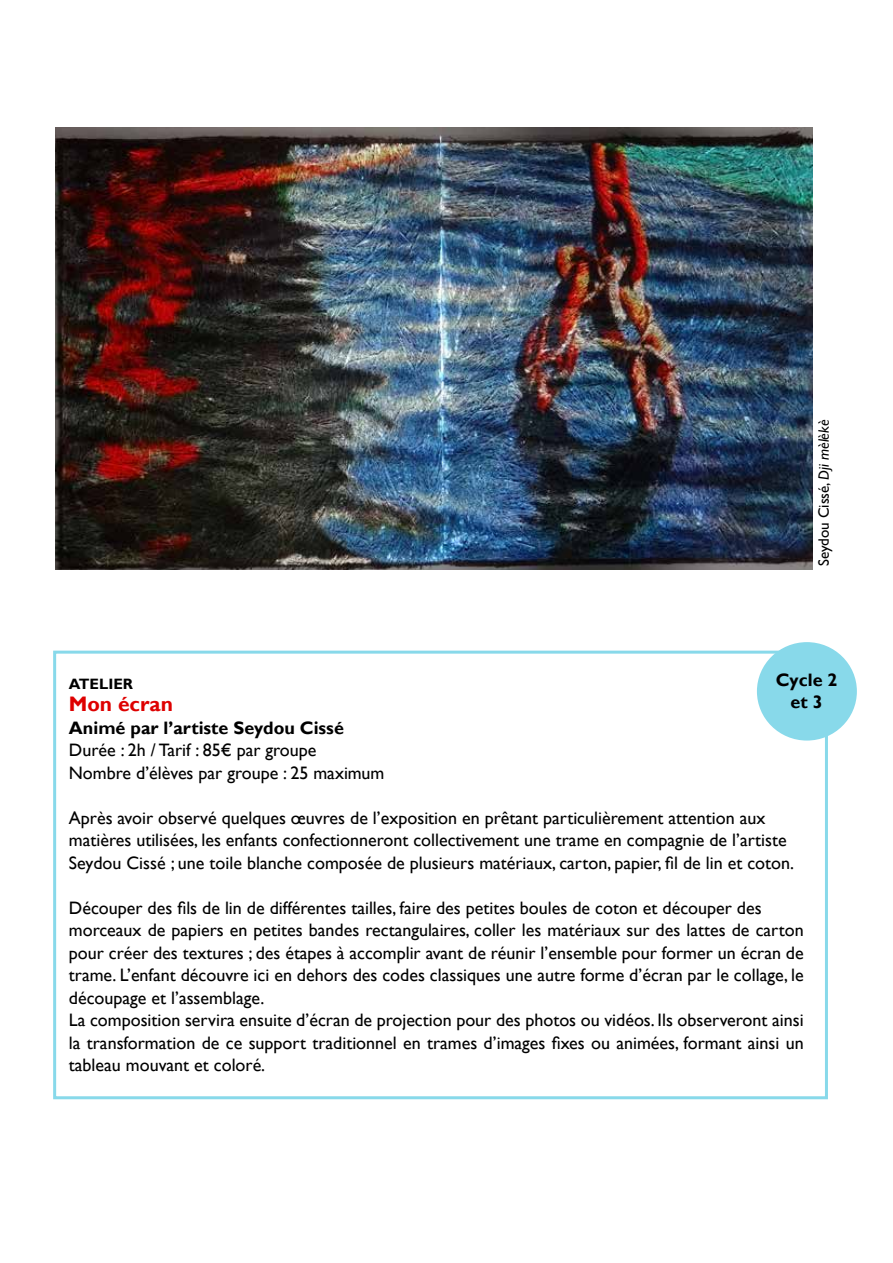
<style>
.page{position:relative;width:893px;height:1263px;background:#fff}
.page>*{position:absolute;margin:0;border:0;box-sizing:border-box;transform-origin:0 0}
.t1{font:700 21px "Gill Sans";color:#de0000}
.t2{font:18px/22.5px "Gill Sans";color:#000}
.t3{font:700 18px/22.5px "Gill Sans";color:#000;text-align:center}
.t4{font:15px "Gill Sans";color:#000}
.t5{font:700 15px "Gill Sans";color:#000}
.s1{font-style:italic}
</style>
<div class="page">
<img style="left:55px;top:128px;width:757px;height:442px">
<div style="left:53px;top:651px;width:775px;height:448px;border:3px solid #88d9ea"></div>
<div style="left:757px;top:642px;width:100px;height:98px;background:#88d9ea;border-radius:50%"></div>
<p class="t4" style="left:815px;top:566px;width:148px;rotate:-90deg">Seydou Cissé, <span class="s1">Dji mèlèkè</span></p>
<p class="t3" style="left:776px;top:669px;width:63px">Cycle 2 et 3</p>
<p class="t5" style="left:69px;top:674px;width:66px">ATELIER</p>
<p class="t1" style="left:69px;top:691px;width:106px">Mon écran</p>
<p class="t3" style="left:69px;top:717px;width:277px">Animé par l’artiste Seydou Cissé</p>
<p class="t2" style="left:69px;top:739px;width:317px">Durée : 2h / Tarif : 85€ par groupe<br>Nombre d’élèves par groupe : 25 maximum</p>
<p class="t2" style="left:69px;top:807px;width:727px">Après avoir observé quelques œuvres de l’exposition en prêtant particulièrement attention aux matières utilisées, les enfants confectionneront collectivement une trame en compagnie de l’artiste<br>Seydou Cissé ; une toile blanche composée de plusieurs matériaux, carton, papier, fil de lin et coton.</p>
<p class="t2" style="left:69px;top:897px;width:736px">Découper des fils de lin de différentes tailles, faire des petites boules de coton et découper des morceaux de papiers en petites bandes rectangulaires, coller les matériaux sur des lattes de carton pour créer des textures ; des étapes à accomplir avant de réunir l’ensemble pour former un écran de trame. L’enfant découvre ici en dehors des codes classiques une autre forme d’écran par le collage, le découpage et l’assemblage.<br>La composition servira ensuite d’écran de projection pour des photos ou vidéos. Ils observeront ainsi la transformation de ce support traditionnel en trames d’images fixes ou animées, formant ainsi un tableau mouvant et coloré.</p>
</div>
